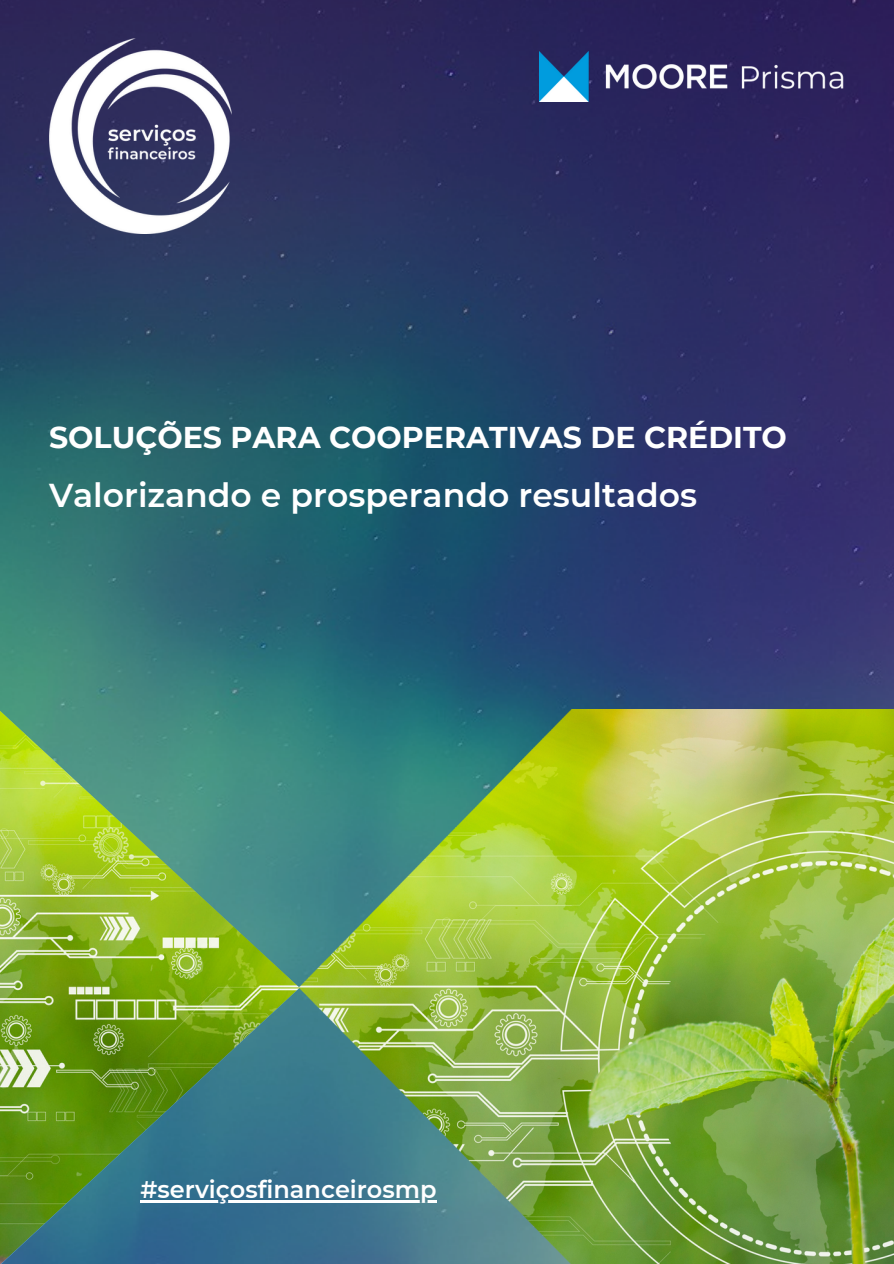
<style>
.page{position:relative;width:894px;height:1264px;background:#fff}
.page>*{position:absolute;margin:0;border:0;box-sizing:border-box;transform-origin:0 0}
.t1{font:600 33px "Montserrat";color:#fff}
.t2{font:700 30px "Montserrat";color:#fff}
.t3{font:600 24px "Montserrat";color:#fff}
</style>
<div class="page">
<img style="left:0;top:0;width:893px;height:711px">
<img style="left:49px;top:38px;width:182px;height:195px">
<img style="left:539px;top:52px;width:305px;height:49px">
<img style="left:0;top:711px;width:290px;height:552px">
<img style="left:290px;top:709px;width:603px;height:554px">
<hr style="left:140px;top:1199px;width:296px;height:3px;background:#fff">
<p class="t2" style="left:49px;top:419px;width:739px">SOLUÇÕES PARA COOPERATIVAS DE CRÉDITO</p>
<p class="t1" style="left:49px;top:475px;width:649px">Valorizando e prosperando resultados</p>
<p class="t3" style="left:140px;top:1174px;width:297px">#serviçosfinanceirosmp</p>
</div>
